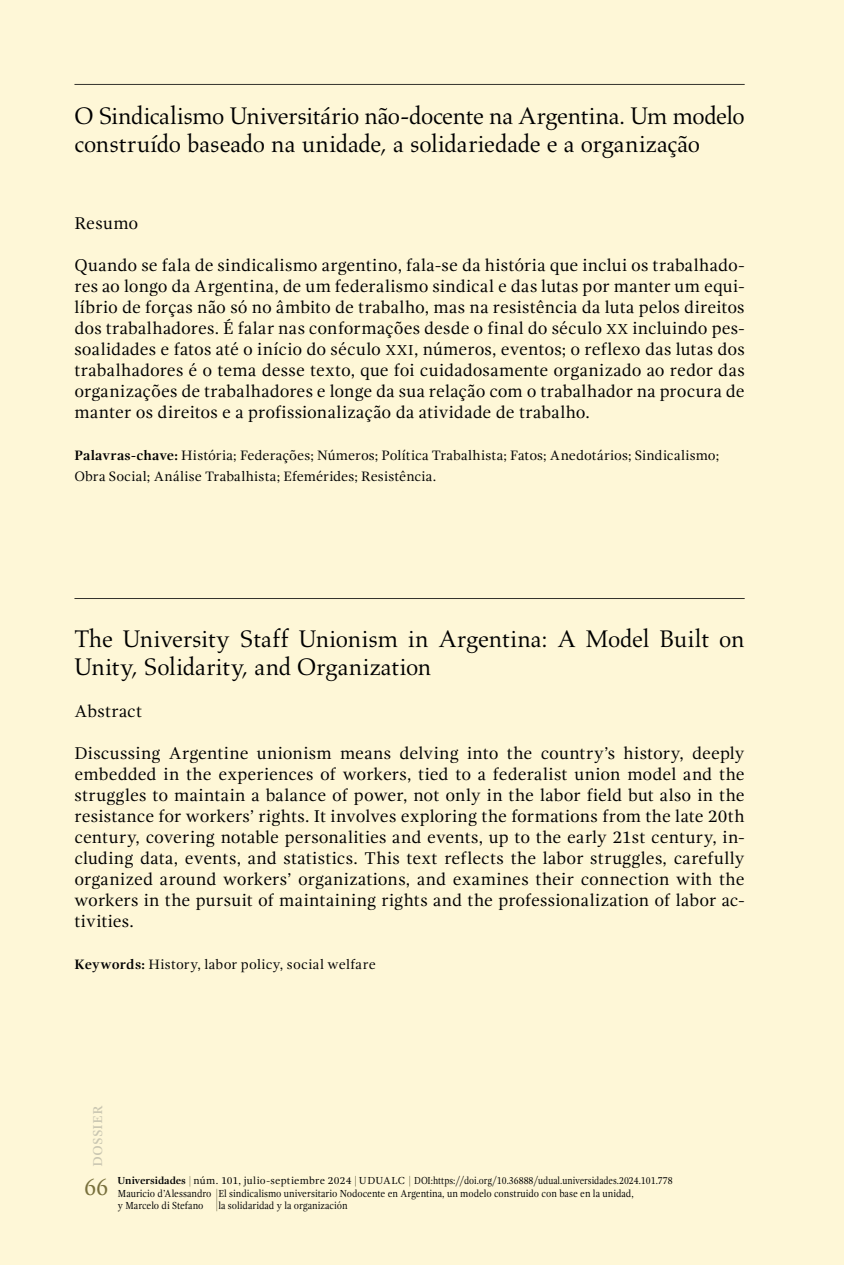
<style>
.page{position:relative;width:844px;height:1265px;background:#fff}
.page>*{position:absolute;margin:0;border:0;box-sizing:border-box;transform-origin:0 0}
.art-p-sumario-subtit{font:24.5px/28px "Aldus LT Std";letter-spacing:-.015em;color:#000}
.art-p-abstract-subtit{font:24.5px/28px "Aldus LT Std";letter-spacing:-.005em;color:#000}
.t1{font:24.5px "Gandhi Serif";color:#78703c;scale:.9 1}
.art-p-abstract{font:17.5px/21px "Gandhi Serif";letter-spacing:.005em;color:#000;text-align:justify}
.art-p-sumario{font:17.5px/21px "Gandhi Serif";letter-spacing:.005em;color:#000;text-align:justify}
.t2{font:17.5px "Gandhi Serif";color:#c9c6b1}
.art-p-palavras_chave_tx{font:14px/21px "Gandhi Serif";letter-spacing:.005em;color:#000}
.art-p-keywords_tx{font:14px "Gandhi Serif";color:#000}
.t3{font:10.5px/12.6px "Gandhi Serif";color:#000;scale:.9 1}
.t4{font:10.5px "Gandhi Serif";color:#000}
.s1{font-size:14.88px}
.s2{font-weight:700}
</style>
<div class="page">
<div style="left:0;top:0;width:843px;height:1265px;background:#fef7d7"></div>
<svg style="left:216px;top:1189px;width:1px;height:22px"></svg>
<hr style="left:74px;top:84px;width:670px;height:1px;background:#000">
<hr style="left:74px;top:598px;width:670px;height:1px;background:#000">
<p class="art-p-sumario-subtit" style="left:74px;top:102px;width:671px">O Sindicalismo Universitário não-docente na Argentina. Um modelo construído baseado na unidade, a solidariedade e a organização</p>
<p class="art-p-sumario" style="left:74px;top:212px;width:65px">Resumo</p>
<p class="art-p-sumario" style="left:74px;top:254px;width:671px">Quando se fala de sindicalismo argentino, fala-se da história que inclui os trabalhado&shy;res ao longo da Argentina, de um federalismo sindical e das lutas por manter um equi&shy;líbrio de forças não só no âmbito de trabalho, mas na resistência da luta pelos direitos dos trabalhadores. É falar nas conformações desde o final do século <span class="s1">XX</span> incluindo pes&shy;soalidades e fatos até o início do século <span class="s1">XXI</span>, números, eventos; o reflexo das lutas dos trabalhadores é o tema desse texto, que foi cuidadosamente organizado ao redor das organizações de trabalhadores e longe da sua relação com o trabalhador na procura de manter os direitos e a profissionalização da atividade de trabalho.</p>
<p class="art-p-palavras_chave_tx" style="left:74px;top:445px;width:646px"><span class="s2">Palavras-chave:</span> História; Federações; Números; Política Trabalhista; Fatos; Anedotários; Sindicalismo;<br>Obra Social; Análise Trabalhista; Efemérides; Resistência.</p>
<p class="art-p-abstract-subtit" style="left:74px;top:625px;width:671px">The University Staff Unionism in Argentina: A Model Built on<br>Unity, Solidarity, and Organization</p>
<p class="art-p-abstract" style="left:74px;top:700px;width:69px">Abstract</p>
<p class="art-p-abstract" style="left:74px;top:742px;width:671px">Discussing Argentine unionism means delving into the country’s history, deeply embedded in the experiences of workers, tied to a federalist union model and the struggles to maintain a balance of power, not only in the labor field but also in the resistance for workers’ rights. It involves exploring the formations from the late 20th century, covering notable personalities and events, up to the early 21st century, in&shy;cluding data, events, and statistics. This text reflects the labor struggles, carefully organized around workers’ organizations, and examines their connection with the workers in the pursuit of maintaining rights and the professionalization of labor ac&shy;tivities.</p>
<p class="art-p-keywords_tx" style="left:74px;top:956px;width:303px"><span class="s2">Keywords:</span> History, labor policy, social welfare</p>
<p class="t2" style="left:86px;top:1167px;width:63px;rotate:-90deg">dossier</p>
<h1 class="t1" style="left:84px;top:1173px;width:28px">66</h1>
<p class="t4" style="left:118px;top:1175px;width:556px"><span class="s2">Universidades</span> núm. 101, julio-septiembre 2024 UDUALC DOI:https://doi.org/10.36888/udual.universidades.2024.101.778</p>
<p class="t3" style="left:118px;top:1187px;width:105px">Mauricio d’Alessandro y Marcelo di Stefano</p>
<p class="t3" style="left:218px;top:1187px;width:463px">El sindicalismo universitario Nodocente en Argentina, un modelo construido con base en la unidad, la solidaridad y la organización</p>
</div>
